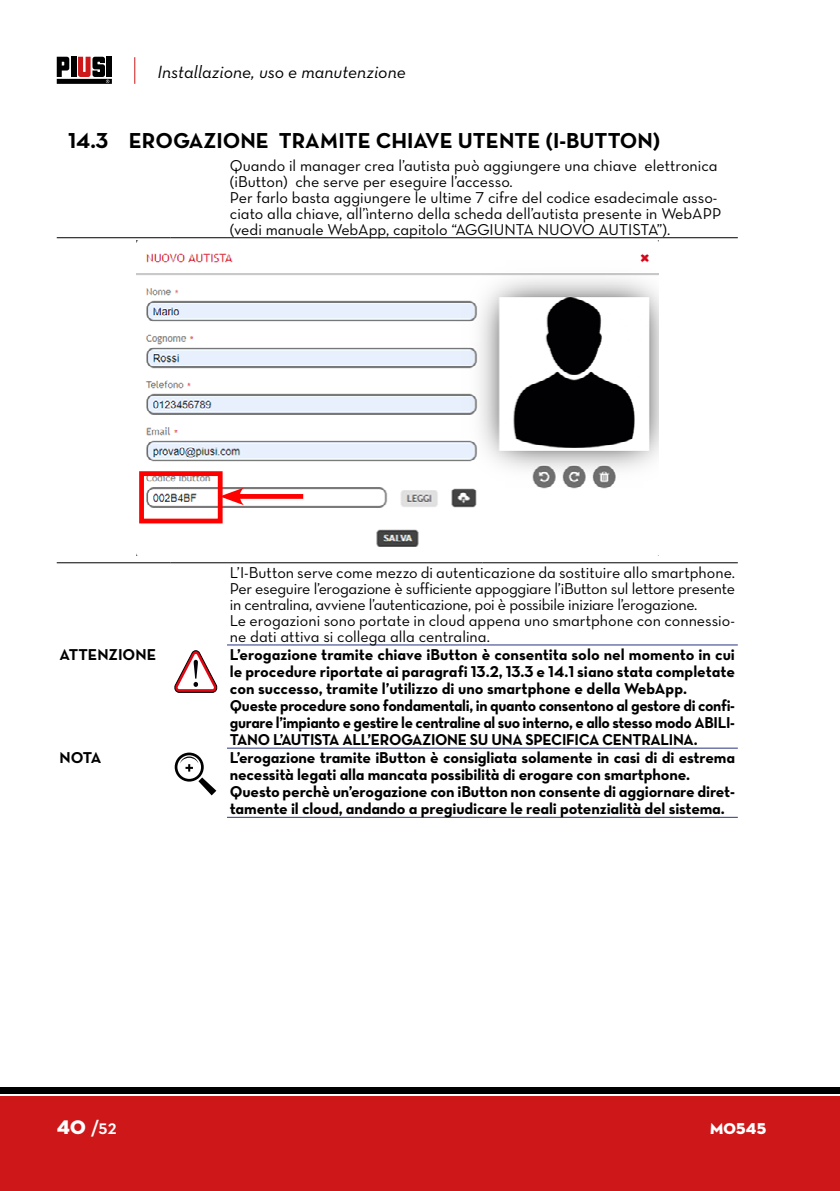
<style>
.page{position:relative;width:840px;height:1191px;background:#fff}
.page>*{position:absolute;margin:0;border:0;box-sizing:border-box;transform-origin:0 0}
.t1{font:22px "Neutraface Text Bold Alt";color:#000}
.t2{font:700 20px "Neutraface Display";color:#fff}
.t3{font:18px "Neutraface Text Book Italic Alt";color:#000}
.t4{font:16px/17px "Neutraface Text Bold Alt";letter-spacing:-.01em;color:#000}
.t5{font:16px/16px "Neutraface Text Book Alt";color:#000}
.t6{font:16px "Neutraface Display Titling";letter-spacing:.01em;color:#fff}
.s1{font-family:"Neutraface Display Titling";font-weight:400}
</style>
<div class="page">
<div style="left:0;top:1096px;width:839px;height:95px;background:#cd1719"></div>
<div style="left:0;top:1087px;width:839px;height:6px;background:#000"></div>
<div style="left:71px;top:57px;width:5px;height:20px;background:#000"></div>
<div style="left:107px;top:57px;width:5px;height:20px;background:#000"></div>
<svg style="left:57px;top:57px;width:12px;height:20px"></svg>
<div style="left:57px;top:79px;width:55px;height:5px;background:#000"></div>
<svg style="left:78px;top:57px;width:31px;height:26px"></svg>
<svg style="left:134px;top:57px;width:1px;height:27px"></svg>
<hr style="left:57px;top:237px;width:113px;height:1px;background:#000">
<hr style="left:170px;top:237px;width:57px;height:1px;background:#000">
<hr style="left:227px;top:237px;width:255px;height:1px;background:#000">
<hr style="left:482px;top:237px;width:255px;height:1px;background:#000">
<hr style="left:57px;top:562px;width:113px;height:1px;background:#000">
<hr style="left:170px;top:562px;width:57px;height:1px;background:#000">
<hr style="left:227px;top:562px;width:255px;height:1px;background:#000">
<hr style="left:482px;top:562px;width:255px;height:1px;background:#000">
<hr style="left:227px;top:644px;width:255px;height:1px;background:#283583">
<hr style="left:482px;top:644px;width:255px;height:1px;background:#283583">
<hr style="left:227px;top:748px;width:255px;height:1px;background:#283583">
<hr style="left:482px;top:748px;width:255px;height:1px;background:#283583">
<hr style="left:227px;top:817px;width:255px;height:1px;background:#283583">
<hr style="left:482px;top:817px;width:255px;height:1px;background:#283583">
<img style="left:136px;top:240px;width:522px;height:316px">
<div style="left:139px;top:471px;width:83px;height:52px;border:5px solid #f00"></div>
<div style="left:235px;top:494px;width:68px;height:5px;background:#f00"></div>
<svg style="left:220px;top:487px;width:24px;height:18px"></svg>
<svg style="left:174px;top:650px;width:43px;height:42px"></svg>
<svg style="left:175px;top:752px;width:41px;height:43px"></svg>
<p class="t3" style="left:157px;top:60px;width:249px">Installazione, uso e manutenzione</p>
<h1 class="t1" style="left:68px;top:126px;width:593px">14.3 EROGAZIONE TRAMITE CHIAVE UTENTE (I-BUTTON)</h1>
<p class="t5" style="left:230px;top:157px;width:492px">Quando il manager crea l’autista può aggiungere una chiave elettronica (iButton) che serve per eseguire l’accesso.<br>Per farlo basta aggiungere le ultime 7 cifre del codice esadecimale asso&shy;ciato alla chiave, all’ìnterno della scheda dell’autista presente in WebAPP (vedi manuale WebApp, capitolo “AGGIUNTA NUOVO AUTISTA”).</p>
<p class="t5" style="left:230px;top:564px;width:506px">L’I-Button serve come mezzo di autenticazione da sostituire allo smartphone.<br>Per eseguire l’erogazione è sufficiente appoggiare l’iButton sul lettore presente in centralina, avviene l’autenticazione, poi è possibile iniziare l’erogazione.<br>Le erogazioni sono portate in cloud appena uno smartphone con connessio&shy;ne dati attiva si collega alla centralina.</p>
<p class="t4" style="left:60px;top:646px;width:98px">ATTENZIONE</p>
<p class="t4" style="left:230px;top:646px;width:506px">L’erogazione tramite chiave iButton è consentita solo nel momento in cui le procedure riportate ai paragrafi 13.2, 13.3 e 14.1 siano stata completate con successo, tramite l’utilizzo di uno smartphone e della WebApp.<br>Queste procedure sono fondamentali, in quanto consentono al gestore di confi&shy;gurare l’impianto e gestire le centraline al suo interno, e allo stesso modo ABILI-TANO L’AUTISTA ALL’EROGAZIONE SU UNA SPECIFICA CENTRALINA.</p>
<p class="t4" style="left:60px;top:749px;width:43px">NOTA</p>
<p class="t4" style="left:230px;top:749px;width:506px">L’erogazione tramite iButton è consigliata solamente in casi di di estrema necessità legati alla mancata possibilità di erogare con smartphone.<br>Questo perchè un’erogazione con iButton non consente di aggiornare diret&shy;tamente il cloud, andando a pregiudicare le reali potenzialità del sistema.</p>
<p class="t2" style="left:57px;top:1116px;width:61px"><span class="s1">40</span> /52</p>
<p class="t6" style="left:709px;top:1118px;width:57px">M0545</p>
</div>
